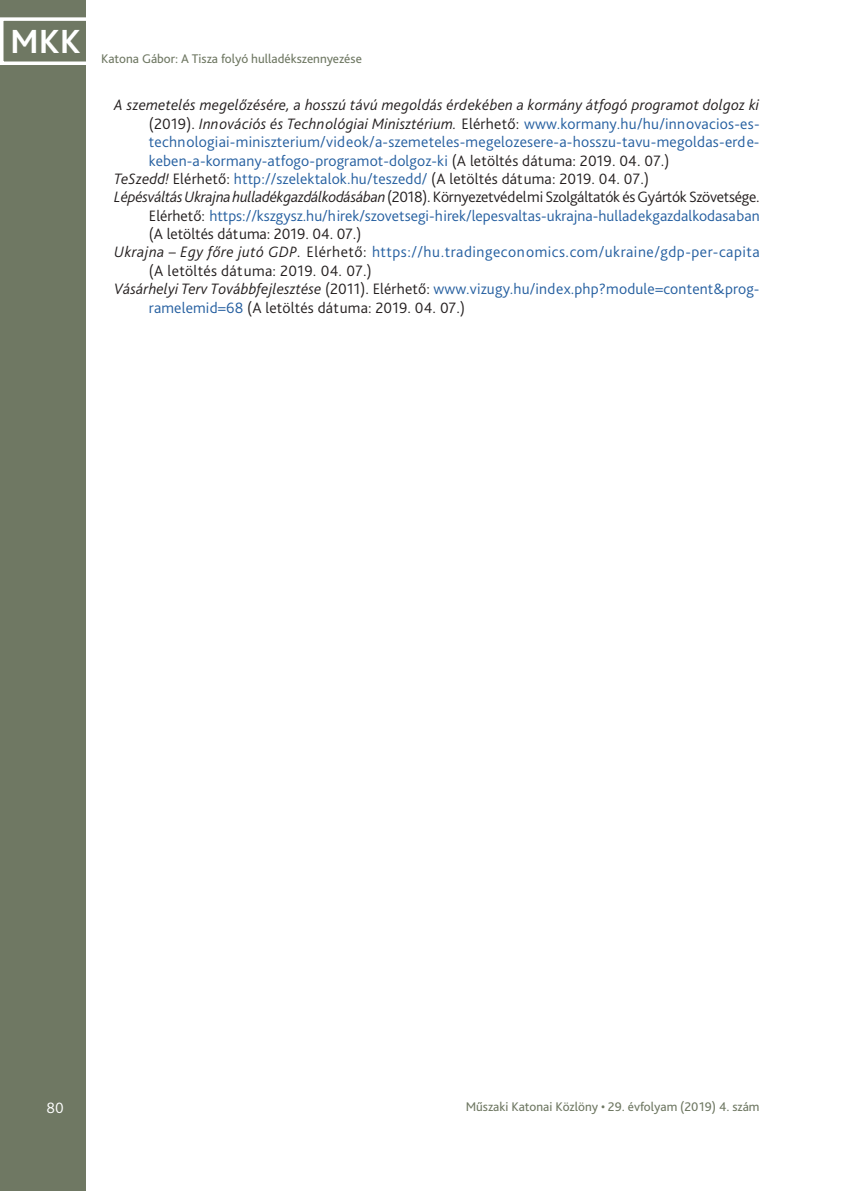
<style>
.page{position:relative;width:844px;height:1191px;background:#fff}
.page>*{position:absolute;margin:0;border:0;box-sizing:border-box;transform-origin:0 0}
.t1{font:700 35px "Bliss Pro";color:#fff}
.t2{font:300 15.75px "Bliss Pro";letter-spacing:.01em;color:#255fa0}
.t3{font:300 15.75px "Bliss Pro";letter-spacing:.01em;color:#241f1f}
.t4{font:italic 300 15.75px "Bliss Pro";letter-spacing:.015em;color:#241f1f}
.t5{font:300 15.75px "Bliss Pro";letter-spacing:-.015em;color:#241f1f}
.t6{font:300 15.75px "Bliss Pro";color:#fff}
.t7{font:13.12px "Bliss Pro";color:#6f7863}
.s1{font-style:normal}
.s2{font-style:normal;color:#255fa0}
.s3{color:#241f1f}
.s4{font-style:italic}
.s5{color:#255fa0}
.s6{font-style:italic;color:#241f1f}
</style>
<div class="page">
<div style="left:0;top:0;width:85px;height:1191px;background:#6f7863"></div>
<div style="left:0;top:17px;width:94px;height:48px;border:4px solid #fff"></div>
<h1 class="t1" style="left:10px;top:20px;width:72px">MKK</h1>
<p class="t7" style="left:101px;top:50px;width:262px">Katona Gábor: A Tisza folyó hulladékszennyezése</p>
<p class="t4" style="left:114px;top:95px;width:646px">A szemetelés megelőzésére, a hosszú távú megoldás érdekében a kormány átfogó programot dolgoz ki</p>
<p class="t4" style="left:149px;top:114px;width:612px"><span class="s1">(2019).</span> Innovációs és Technológiai Minisztérium. <span class="s1">Elérhető:</span> <span class="s2">www.kormany.hu/hu/innovacios-es-</span></p>
<p class="t2" style="left:149px;top:132px;width:612px">technologiai-miniszterium/videok/a-szemeteles-megelozesere-a-hosszu-tavu-megoldas-erde-</p>
<p class="t2" style="left:149px;top:150px;width:522px">keben-a-kormany-atfogo-programot-dolgoz-ki <span class="s3">(A letöltés dátuma: 2019. 04. 07.)</span></p>
<p class="t3" style="left:114px;top:169px;width:536px"><span class="s4">TeSzedd!</span> Elérhető: <span class="s5">http://szelektalok.hu/teszedd/</span> (A letöltés dátuma: 2019. 04. 07.)</p>
<p class="t5" style="left:114px;top:187px;width:647px"><span class="s4">Lépésváltás Ukrajna hulladékgazdálkodásában</span> (2018). Környezetvédelmi Szolgáltatók ésGyártók Szövetsége.</p>
<p class="t2" style="left:149px;top:206px;width:612px"><span class="s3">Elérhető:</span> https://kszgysz.hu/hirek/szovetsegi-hirek/lepesvaltas-ukrajna-hulladekgazdalkodasaban</p>
<p class="t3" style="left:149px;top:224px;width:214px">(A letöltés dátuma: 2019. 04. 07.)</p>
<p class="t2" style="left:114px;top:242px;width:647px"><span class="s6">Ukrajna – Egy főre jutó GDP.</span> <span class="s3">Elérhető:</span> https://hu.tradingeconomics.com/ukraine/gdp-per-capita</p>
<p class="t3" style="left:149px;top:261px;width:224px">(A letöltés dátuma: 2019. 04. 07.)</p>
<p class="t2" style="left:114px;top:279px;width:646px"><span class="s6">Vásárhelyi Terv Továbbfejlesztése</span> <span class="s3">(2011). Elérhető:</span> www.vizugy.hu/index.php?module=content&amp;prog-</p>
<p class="t3" style="left:149px;top:297px;width:317px"><span class="s5">ramelemid=68</span> (A letöltés dátuma: 2019. 04. 07.)</p>
<p class="t6" style="left:46px;top:1098px;width:19px">80</p>
<p class="t7" style="left:465px;top:1098px;width:295px">Műszaki Katonai Közlöny • 29. évfolyam (2019) 4. szám</p>
</div>
